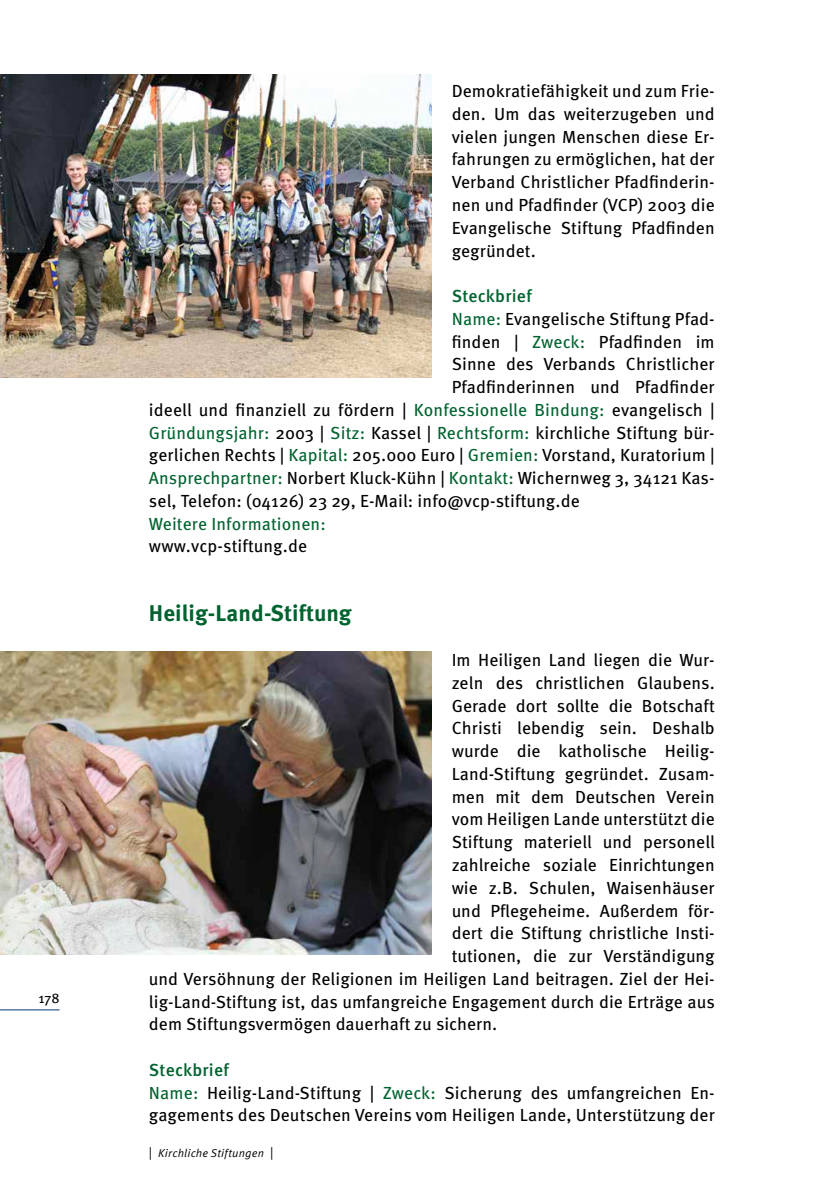
<style>
.page{position:relative;width:819px;height:1191px;background:#fff}
.page>*{position:absolute;margin:0;border:0;box-sizing:border-box;transform-origin:0 0}
.t1{font:700 22.75px "Meta Pro";letter-spacing:.005em;color:#00632f}
.t2{font:17.5px/22.8px "Meta Pro";letter-spacing:.005em;color:#000;text-align:justify}
.t3{font:17.5px "Meta Pro";letter-spacing:.01em;color:#00632f}
.t4{font:500 17.5px "Meta Pro";letter-spacing:.015em;color:#00632f}
.t5{font:14px "Meta Pro";color:#000}
.t6{font:italic 11.38px "Meta Pro";letter-spacing:.015em;color:#000}
.s1{color:#00632f}
.s2{font-weight:500;color:#00632f}
.s3{font-style:normal;font-size:13.12px}
</style>
<div class="page">
<hr style="left:0;top:1009px;width:60px;height:1px;background:#003770">
<img style="left:0;top:652px;width:432px;height:302px">
<img style="left:0;top:75px;width:432px;height:302px">
<p class="t5" style="left:39px;top:989px;width:22px">178</p>
<p class="t2" style="left:451px;top:80px;width:264px">Demokratiefähigkeit und zum Frie&shy;den. Um das weiterzugeben und vielen jungen Menschen diese Er&shy;fahrungen zu ermöglichen, hat der Verband Christlicher Pfadfinderin&shy;nen und Pfadfinder (VCP) 2003 die Evangelische Stiftung Pfadfinden gegründet.</p>
<p class="t4" style="left:451px;top:285px;width:82px">Steckbrief</p>
<p class="t2" style="left:451px;top:308px;width:264px"><span class="s1">Name:</span> Evangelische Stiftung Pfad-</p>
<p class="t2" style="left:451px;top:331px;width:264px">finden | <span class="s1">Zweck:</span> Pfadfinden im</p>
<p class="t2" style="left:451px;top:353px;width:264px">Sinne des Verbands Christlicher</p>
<p class="t2" style="left:451px;top:376px;width:264px">Pfadfinderinnen und Pfadfinder</p>
<p class="t2" style="left:149px;top:399px;width:567px">ideell und finanziell zu fördern | <span class="s1">Konfessionelle Bindung:</span> evangelisch |</p>
<p class="t2" style="left:149px;top:422px;width:567px"><span class="s1">Gründungsjahr:</span> 2003 | <span class="s1">Sitz:</span> Kassel | <span class="s1">Rechtsform:</span> kirchliche Stiftung bür-</p>
<p class="t2" style="left:149px;top:444px;width:567px">gerlichen Rechts | <span class="s1">Kapital:</span> 205.000 Euro | <span class="s1">Gremien:</span> Vorstand, Kuratorium |</p>
<p class="t2" style="left:149px;top:467px;width:567px"><span class="s1">Ansprechpartner:</span> Norbert Kluck-Kühn | <span class="s1">Kontakt:</span> Wichernweg 3, 34121 Kas-</p>
<p class="t2" style="left:149px;top:490px;width:432px">sel, Telefon: (04126) 23 29, E-Mail: info@vcp-stiftung.de</p>
<p class="t3" style="left:149px;top:512px;width:178px">Weitere Informationen:</p>
<p class="t2" style="left:149px;top:535px;width:160px">www.vcp-stiftung.de</p>
<h1 class="t1" style="left:149px;top:598px;width:204px">Heilig-Land-Stiftung</h1>
<p class="t2" style="left:451px;top:649px;width:264px">Im Heiligen Land liegen die Wur-</p>
<p class="t2" style="left:451px;top:672px;width:264px">zeln des christlichen Glaubens.</p>
<p class="t2" style="left:451px;top:695px;width:265px">Gerade dort sollte die Botschaft</p>
<p class="t2" style="left:451px;top:717px;width:264px">Christi lebendig sein. Deshalb</p>
<p class="t2" style="left:451px;top:740px;width:264px">wurde die katholische Heilig-</p>
<p class="t2" style="left:451px;top:763px;width:264px">Land-Stiftung gegründet. Zusam-</p>
<p class="t2" style="left:451px;top:786px;width:264px">men mit dem Deutschen Verein</p>
<p class="t2" style="left:451px;top:808px;width:264px">vom Heiligen Lande unterstützt die</p>
<p class="t2" style="left:451px;top:831px;width:265px">Stiftung materiell und personell</p>
<p class="t2" style="left:451px;top:854px;width:264px">zahlreiche soziale Einrichtungen</p>
<p class="t2" style="left:451px;top:877px;width:264px">wie z.B. Schulen, Waisenhäuser</p>
<p class="t2" style="left:451px;top:899px;width:264px">und Pflegeheime. Außerdem för-</p>
<p class="t2" style="left:451px;top:922px;width:262px">dert die Stiftung christliche Insti-</p>
<p class="t2" style="left:451px;top:945px;width:264px">tutionen, die zur Verständigung</p>
<p class="t2" style="left:149px;top:968px;width:567px">und Versöhnung der Religionen im Heiligen Land beitragen. Ziel der Hei-</p>
<p class="t2" style="left:149px;top:990px;width:567px">lig-Land-Stiftung ist, das umfangreiche Engagement durch die Erträge aus</p>
<p class="t2" style="left:149px;top:1013px;width:350px">dem Stiftungsvermögen dauerhaft zu sichern.</p>
<p class="t2" style="left:149px;top:1059px;width:567px;text-align:left"><span class="s2">Steckbrief<br></span><span class="s1">Name:</span> Heilig-Land-Stiftung | <span class="s1">Zweck:</span> Sicherung des umfangreichen En&shy;gagements des Deutschen Vereins vom Heiligen Lande, Unterstützung der</p>
<p class="t6" style="left:149px;top:1145px;width:126px"><span class="s3">|</span> Kirchliche Stiftungen <span class="s3">|</span></p>
</div>
